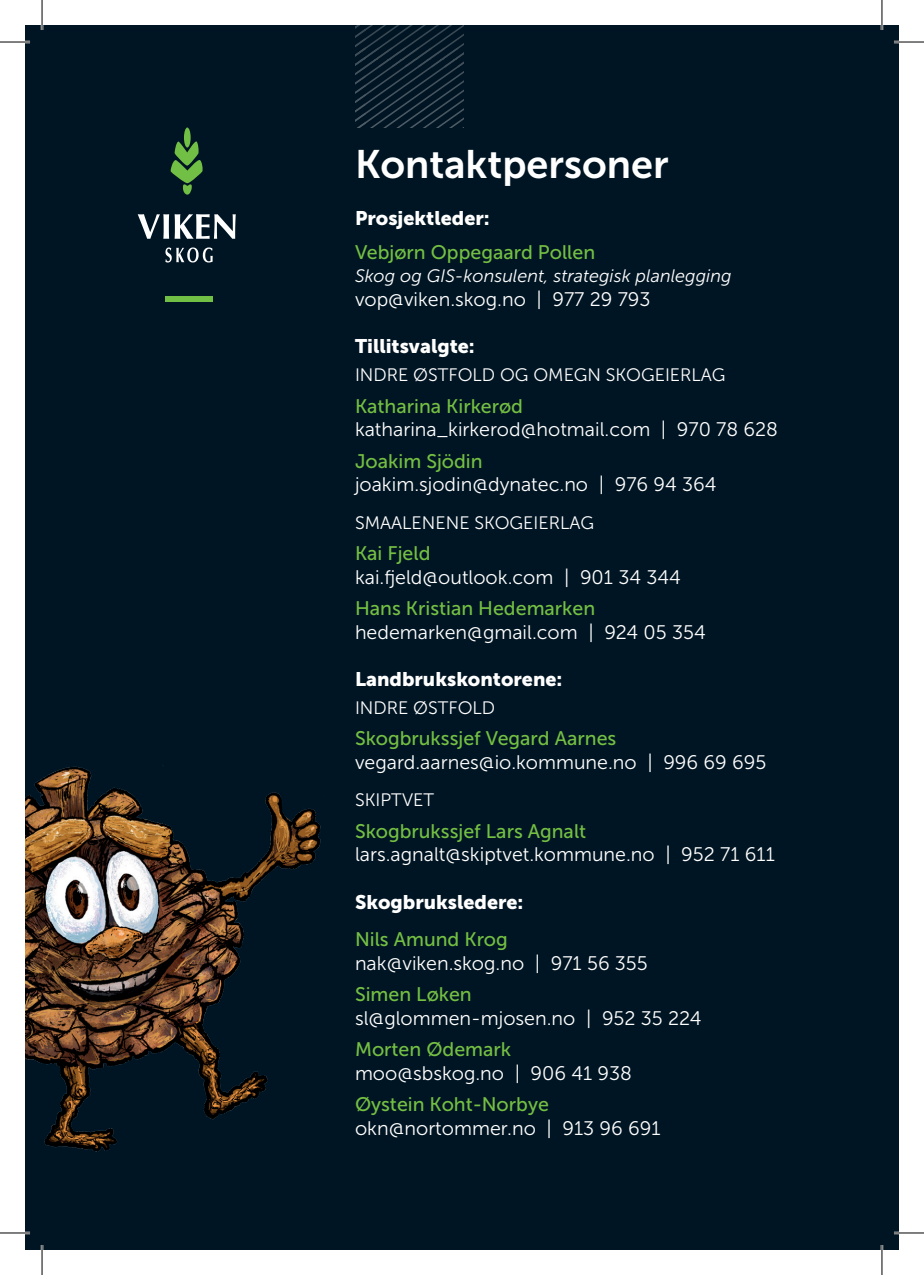
<style>
.page{position:relative;width:924px;height:1275px;background:#fff}
.page>*{position:absolute;margin:0;border:0;box-sizing:border-box;transform-origin:0 0}
.t1{font:39.6px "Museo Sans 700";color:#fff}
.t2{font:19.6px "Museo Sans 300";color:#fff}
.t3{font:19.6px "Museo Sans 500";color:#74bf43}
.t4{font:19.6px "Museo Sans 900";color:#fff}
.t5{font:18px "Museo Sans 300";color:#fff}
.t6{font:italic 18px "Museo Sans 300";color:#fff}
</style>
<div class="page">
<div style="left:25px;top:25px;width:873px;height:1225px;background:#001523"></div>
<svg style="left:138px;top:214px;width:97px;height:25px"></svg>
<svg style="left:165px;top:247px;width:48px;height:15px"></svg>
<div style="left:165px;top:296px;width:48px;height:5px;background:#71bf44"></div>
<div style="left:184px;top:127px;width:6px;height:21px;background:#71bf44;border-radius:50%"></div>
<svg style="left:170px;top:141px;width:33px;height:54px"></svg>
<svg style="left:355px;top:25px;width:108px;height:102px"></svg>
<img style="left:25px;top:766px;width:296px;height:386px">
<hr style="left:0;top:41px;width:30px;height:2px;background:#fff">
<hr style="left:893px;top:41px;width:30px;height:2px;background:#fff">
<hr style="left:0;top:1231px;width:30px;height:3px;background:#fff">
<hr style="left:893px;top:1231px;width:30px;height:3px;background:#fff">
<hr style="left:41px;top:0;width:2px;height:30px;background:#fff">
<hr style="left:41px;top:1245px;width:2px;height:30px;background:#fff">
<hr style="left:880px;top:0;width:2px;height:30px;background:#fff">
<hr style="left:880px;top:1245px;width:2px;height:30px;background:#fff">
<hr style="left:0;top:42px;width:30px;height:1px;background:#000">
<hr style="left:893px;top:42px;width:30px;height:1px;background:#000">
<hr style="left:0;top:1232px;width:30px;height:1px;background:#000">
<hr style="left:893px;top:1232px;width:30px;height:1px;background:#000">
<hr style="left:42px;top:0;width:1px;height:30px;background:#000">
<hr style="left:42px;top:1245px;width:1px;height:30px;background:#000">
<hr style="left:881px;top:0;width:1px;height:30px;background:#000">
<hr style="left:881px;top:1245px;width:1px;height:30px;background:#000">
<h1 class="t1" style="left:355px;top:142px;width:315px">Kontaktpersoner</h1>
<p class="t4" style="left:355px;top:207px;width:136px">Prosjektleder:</p>
<p class="t3" style="left:355px;top:241px;width:241px">Vebjørn Oppegaard Pollen</p>
<p class="t6" style="left:355px;top:266px;width:378px">Skog og GIS-konsulent, strategisk planlegging</p>
<p class="t2" style="left:355px;top:289px;width:297px">vop@viken.skog.no | 977 29 793</p>
<p class="t4" style="left:355px;top:335px;width:121px">Tillitsvalgte:</p>
<p class="t5" style="left:355px;top:365px;width:372px">INDRE ØSTFOLD OG OMEGN SKOGEIERLAG</p>
<p class="t3" style="left:355px;top:395px;width:169px">Katharina Kirkerød</p>
<p class="t2" style="left:355px;top:419px;width:424px">katharina_kirkerod@hotmail.com | 970 78 628</p>
<p class="t3" style="left:355px;top:450px;width:129px">Joakim Sjödin</p>
<p class="t2" style="left:355px;top:474px;width:363px">joakim.sjodin@dynatec.no | 976 94 364</p>
<p class="t5" style="left:355px;top:513px;width:240px">SMAALENENE SKOGEIERLAG</p>
<p class="t3" style="left:355px;top:542px;width:77px">Kai Fjeld</p>
<p class="t2" style="left:355px;top:566px;width:327px">kai.fjeld@outlook.com | 901 34 344</p>
<p class="t3" style="left:355px;top:598px;width:241px">Hans Kristian Hedemarken</p>
<p class="t2" style="left:355px;top:621px;width:352px">hedemarken@gmail.com | 924 05 354</p>
<p class="t4" style="left:355px;top:668px;width:209px">Landbrukskontorene:</p>
<p class="t5" style="left:355px;top:698px;width:142px">INDRE ØSTFOLD</p>
<p class="t3" style="left:355px;top:728px;width:263px">Skogbrukssjef Vegard Aarnes</p>
<p class="t2" style="left:355px;top:751px;width:413px">vegard.aarnes@io.kommune.no | 996 69 695</p>
<p class="t5" style="left:355px;top:790px;width:81px">SKIPTVET</p>
<p class="t3" style="left:355px;top:820px;width:232px">Skogbrukssjef Lars Agnalt</p>
<p class="t2" style="left:355px;top:844px;width:421px">lars.agnalt@skiptvet.kommune.no | 952 71 611</p>
<p class="t4" style="left:355px;top:890px;width:170px">Skogbruksledere:</p>
<p class="t3" style="left:355px;top:928px;width:154px">Nils Amund Krog</p>
<p class="t2" style="left:355px;top:952px;width:294px">nak@viken.skog.no | 971 56 355</p>
<p class="t3" style="left:355px;top:983px;width:118px">Simen Løken</p>
<p class="t2" style="left:355px;top:1007px;width:348px">sl@glommen-mjosen.no | 952 35 224</p>
<p class="t3" style="left:355px;top:1038px;width:158px">Morten Ødemark</p>
<p class="t2" style="left:355px;top:1062px;width:278px">moo@sbskog.no | 906 41 938</p>
<p class="t3" style="left:355px;top:1093px;width:195px">Øystein Koht-Norbye</p>
<p class="t2" style="left:355px;top:1117px;width:307px">okn@nortommer.no | 913 96 691</p>
</div>
